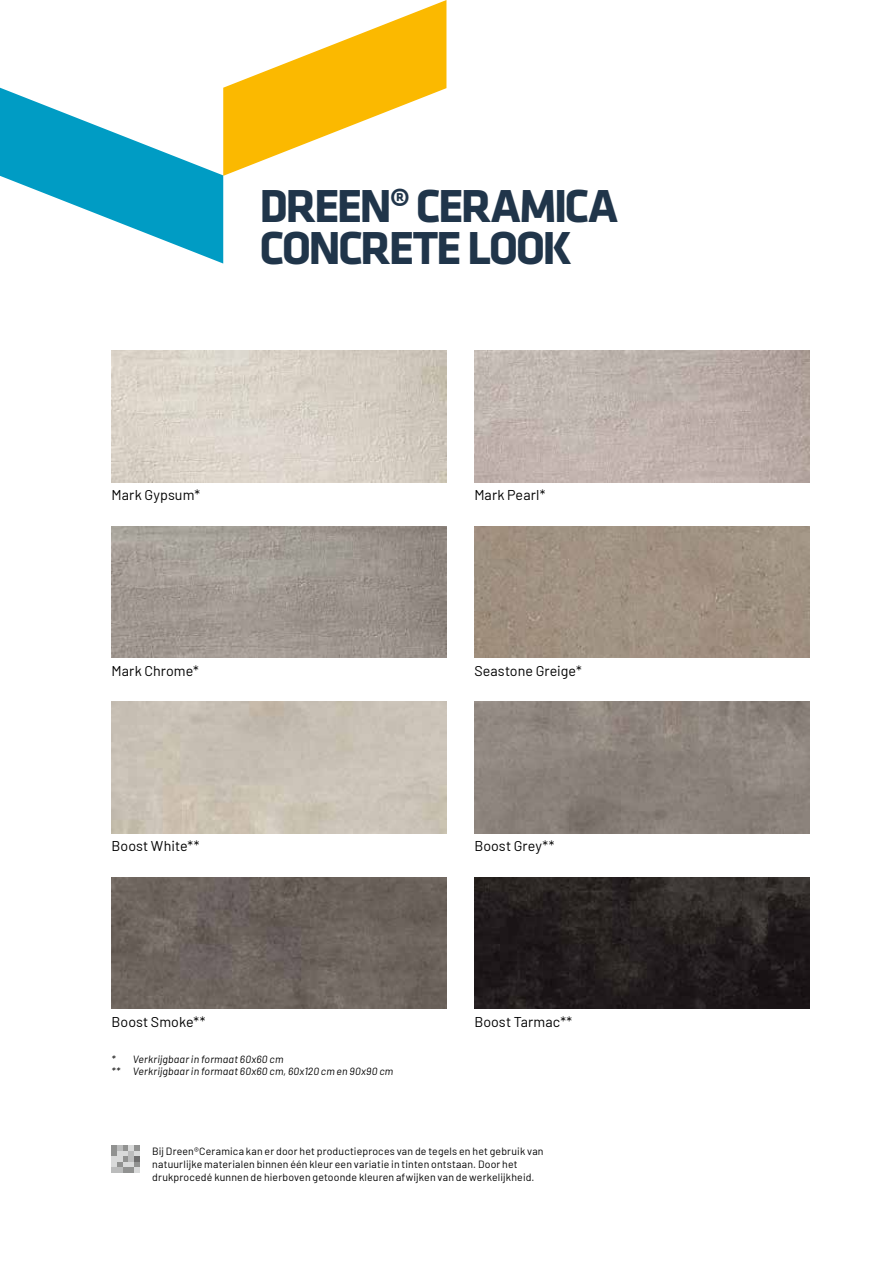
<style>
.page{position:relative;width:893px;height:1263px;background:#fff}
.page>*{position:absolute;margin:0;border:0;box-sizing:border-box;transform-origin:0 0}
.t1{font:700 48px/41.7px "Klavika";letter-spacing:-.055em;color:#20354a}
.t2{font:14.25px "Barlow";letter-spacing:.005em;color:#000}
.t3{font:10.5px/13.2px "Barlow";letter-spacing:.015em;color:#000}
.t4{font:italic 10.5px/12px "Barlow";letter-spacing:.015em;color:#000}
</style>
<div class="page">
<img style="left:112px;top:351px;width:334px;height:131px">
<img style="left:112px;top:526px;width:334px;height:132px">
<img style="left:474px;top:351px;width:335px;height:131px">
<img style="left:474px;top:526px;width:335px;height:132px">
<img style="left:474px;top:702px;width:335px;height:131px">
<img style="left:474px;top:877px;width:335px;height:132px">
<img style="left:112px;top:877px;width:334px;height:132px">
<svg style="left:0;top:0;width:446px;height:264px"></svg>
<svg style="left:112px;top:1145px;width:28px;height:28px"></svg>
<h1 class="t1" style="left:260px;top:186px;width:360px">DREEN® CERAMICA<br>CONCRETE LOOK</h1>
<h2 class="t2" style="left:112px;top:485px;width:90px">Mark Gypsum*</h2>
<h2 class="t2" style="left:474px;top:485px;width:72px">Mark Pearl*</h2>
<h2 class="t2" style="left:112px;top:660px;width:89px">Mark Chrome*</h2>
<h2 class="t2" style="left:474px;top:660px;width:109px">Seastone Greige*</h2>
<h2 class="t2" style="left:112px;top:836px;width:89px">Boost White**</h2>
<h2 class="t2" style="left:474px;top:836px;width:82px">Boost Grey**</h2>
<h2 class="t2" style="left:112px;top:1011px;width:95px">Boost Smoke**</h2>
<h2 class="t2" style="left:474px;top:1011px;width:99px">Boost Tarmac**</h2>
<p class="t4" style="left:112px;top:1052px;width:283px">* Verkrijgbaar in formaat 60x60 cm<br>** Verkrijgbaarin formaat 60x60 cm, 60x120 cm en 90x90 cm</p>
<p class="t3" style="left:152px;top:1143px;width:393px">Bij Dreen®Ceramica kan er door het productieproces van de tegels en het gebruik van natuurlijke materialen binnen één kleur een variatie in tinten ontstaan. Door het drukprocedé kunnen de hierboven getoonde kleuren afwijken van de werkelijkheid.</p>
</div>
